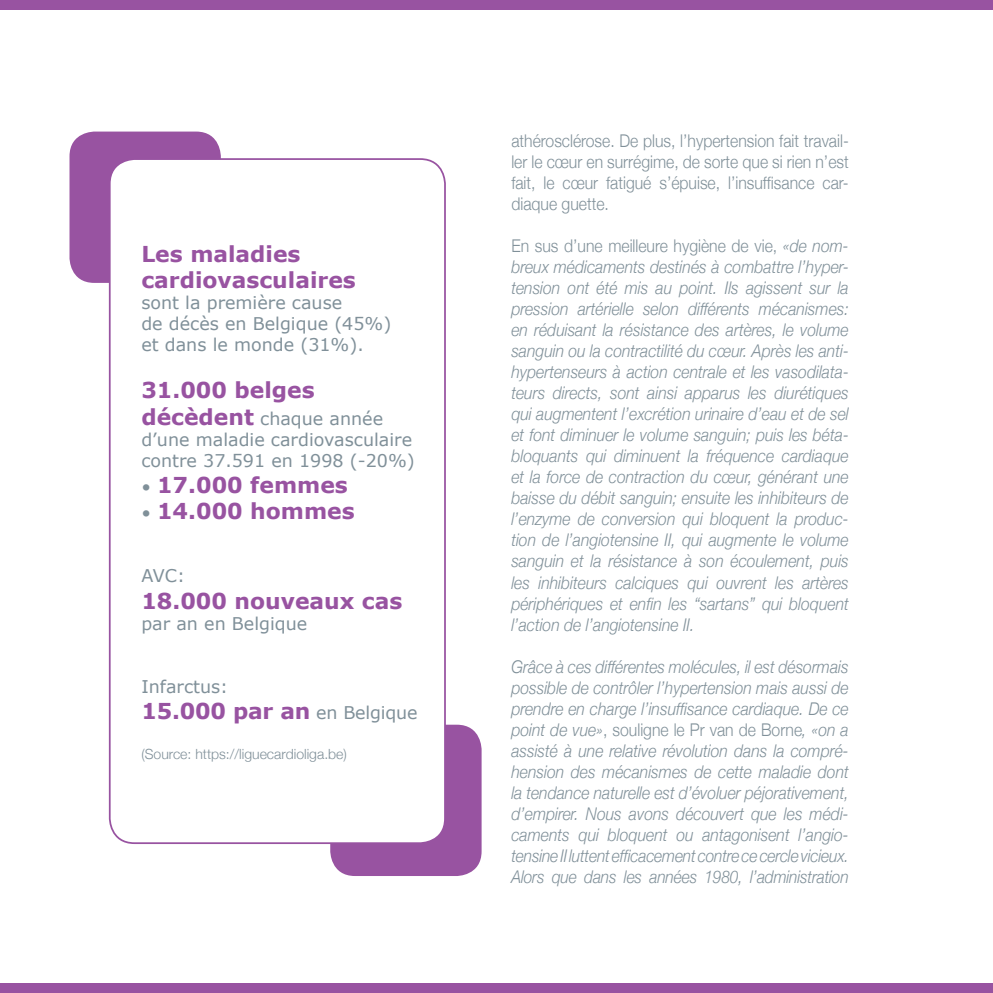
<style>
.page{position:relative;width:993px;height:993px;background:#fff}
.page>*{position:absolute;margin:0;border:0;box-sizing:border-box;transform-origin:0 0}
.t1{font:700 21.88px/26.2px "Verdana";color:#9853a1}
.t2{font:italic 300 17.5px/21px "Helvetica Neue";letter-spacing:-.005em;color:#809099;text-align:justify;scale:.9 1}
.t3{font:17.5px/21px "Verdana";color:#809099}
.t4{font:300 17.5px/21px "Helvetica Neue";color:#809099;text-align:justify;scale:.9 1}
.t5{font:300 14px "Helvetica Neue";color:#809099}
.s1{font-weight:700;font-size:21.88px;color:#9853a1}
.s2{font-weight:400;font-size:17.5px;color:#809099}
.s3{font-style:normal}
</style>
<div class="page">
<div style="left:0;top:0;width:992px;height:10px;background:#9853a1"></div>
<div style="left:0;top:982px;width:992px;height:10px;background:#9853a1"></div>
<div style="left:69px;top:131px;width:152px;height:152px;background:#9853a1;border-radius:25px"></div>
<div style="left:330px;top:724px;width:151px;height:151px;background:#9853a1;border-radius:25px"></div>
<div style="left:110px;top:159px;width:335px;height:683px;background:#fff;border-radius:25px"></div>
<div style="left:109px;top:158px;width:336px;height:685px;border:2px solid #9853a1;border-radius:25px"></div>
<p class="t1" style="left:141px;top:241px;width:216px">Les maladies cardiovasculaires</p>
<p class="t3" style="left:141px;top:292px;width:251px">sont la première cause<br>de décès en Belgique (45%) et dans le monde (31%).</p>
<p class="t1" style="left:141px;top:377px;width:175px">31.000 belges</p>
<p class="t3" style="left:141px;top:407px;width:275px"><span class="s1">décèdent</span> chaque année d’une maladie cardiovasculaire contre 37.591 en 1998 (-20%)</p>
<p class="t1" style="left:141px;top:472px;width:208px"><span class="s2">•</span> 17.000 femmes</p>
<p class="t1" style="left:141px;top:498px;width:215px"><span class="s2">•</span> 14.000 hommes</p>
<p class="t3" style="left:141px;top:565px;width:45px">AVC:</p>
<p class="t1" style="left:141px;top:587px;width:262px">18.000 nouveaux cas</p>
<p class="t3" style="left:141px;top:612px;width:167px">par an en Belgique</p>
<p class="t3" style="left:141px;top:675px;width:88px">Infarctus:</p>
<p class="t1" style="left:141px;top:697px;width:277px">15.000 par an <span class="s2">en Belgique</span></p>
<p class="t5" style="left:141px;top:742px;width:207px">(Source: https://liguecardioliga.be)</p>
<p class="t4" style="left:511px;top:129px;width:376px">athérosclérose. De plus, l’hypertension fait travail&shy;ler le cœur en surrégime, de sorte que si rien n’est fait, le cœur fatigué s’épuise, l’insuffisance car&shy;diaque guette.</p>
<p class="t2" style="left:511px;top:234px;width:376px"><span class="s3">En sus d’une meilleure hygiène de vie,</span> «de nom‑ breux médicaments destinés à combattre l’hyper‑ tension ont été mis au point. Ils agissent sur la pression artérielle selon différents mécanismes: en réduisant la résistance des artères, le volume sanguin ou la contractilité du cœur. Après les anti‑ hypertenseurs à action centrale et les vasodilata‑ teurs directs, sont ainsi apparus les diurétiques qui augmentent l’excrétion urinaire d’eau et de sel et font diminuer le volume sanguin; puis les béta‑ bloquants qui diminuent la fréquence cardiaque et la force de contraction du cœur, générant une baisse du débit sanguin; ensuite les inhibiteurs de l’enzyme de conversion qui bloquent la produc‑ tion de l’angiotensine II, qui augmente le volume sanguin et la résistance à son écoulement, puis les inhibiteurs calciques qui ouvrent les artères périphériques et enfin les “sartans” qui bloquent l’action de l’angiotensine II.</p>
<p class="t2" style="left:511px;top:654px;width:376px">Grâce à ces différentes molécules, il est désormais possible de contrôler l’hypertension mais aussi de prendre en charge l’insuffisance cardiaque. De ce point de vue»<span class="s3">, souligne le Pr van de Borne</span>, «on a assisté à une relative révolution dans la compré‑ hension des mécanismes de cette maladie dont la tendance naturelle est d’évoluer péjorativement, d’empirer. Nous avons découvert que les médi‑ caments qui bloquent ou antagonisent l’angio‑ tensine II luttent efficacement contre ce cercle vicieux.<br>Alors que dans les années 1980, l’administration</p>
</div>
